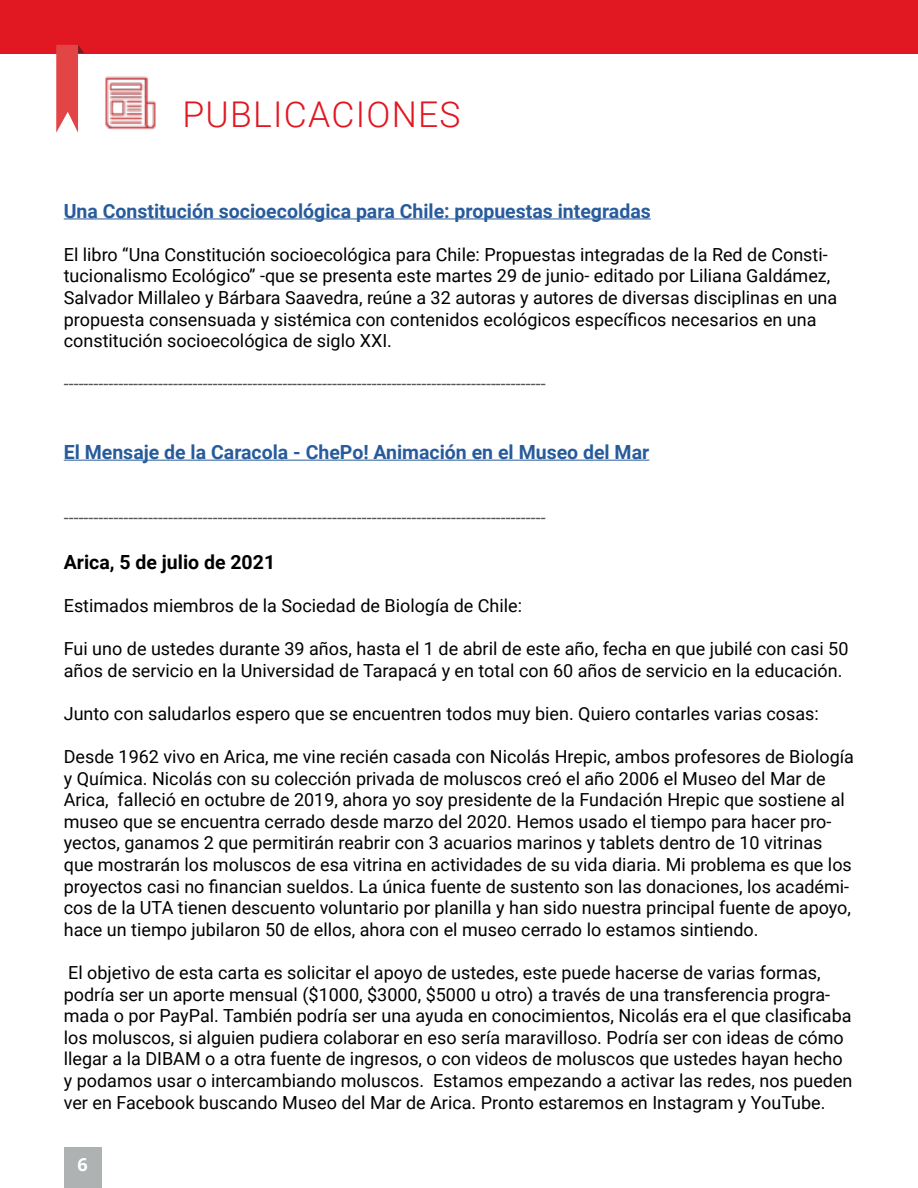
<style>
.page{position:relative;width:918px;height:1188px;background:#fff}
.page>*{position:absolute;margin:0;border:0;box-sizing:border-box;transform-origin:0 0}
.t1{font:300 35.55px "Roboto";letter-spacing:.035em;color:#e11721}
.t2{font:700 19.5px "Roboto";color:#275b9b}
.t3{font:700 19.5px "Roboto";color:#000}
.t4{font:18px/21.6px "Roboto";color:#000}
.t5{font:18px "Roboto";color:#565556}
.t6{font:700 18px "Open Sans";color:#fff}
</style>
<div class="page">
<div style="left:64px;top:1148px;width:38px;height:40px;background:#aeb2b2"></div>
<div style="left:0;top:0;width:918px;height:53px;background:#e11821"></div>
<svg style="left:56px;top:45px;width:28px;height:88px"></svg>
<hr style="left:64px;top:218px;width:587px;height:1px;background:#275b9b">
<hr style="left:64px;top:460px;width:585px;height:1px;background:#275b9b">
<img style="left:105px;top:76px;width:51px;height:54px">
<h1 class="t1" style="left:182px;top:89px;width:280px">PUBLICACIONES</h1>
<p class="t2" style="left:64px;top:197px;width:589px">Una Constitución socioecológica para Chile: propuestas integradas</p>
<p class="t4" style="left:64px;top:243px;width:775px">El libro “Una Constitución socioecológica para Chile: Propuestas integradas de la Red de Consti&shy;tucionalismo Ecológico” -que se presenta este martes 29 de junio- editado por Liliana Galdámez, Salvador Millaleo y Bárbara Saavedra, reúne a 32 autoras y autores de diversas disciplinas en una propuesta consensuada y sistémica con contenidos ecológicos específicos necesarios en una constitución socioecológica de siglo XXI.</p>
<p class="t5" style="left:64px;top:371px;width:483px">-------------------------------------------------------------------------------------------------</p>
<p class="t2" style="left:64px;top:438px;width:587px">El Mensaje de la Caracola - ChePo! Animación en el Museo del Mar</p>
<p class="t5" style="left:64px;top:505px;width:483px">-------------------------------------------------------------------------------------------------</p>
<p class="t3" style="left:64px;top:548px;width:213px">Arica, 5 de julio de 2021</p>
<p class="t4" style="left:64px;top:594px;width:460px">Estimados miembros de la Sociedad de Biología de Chile:</p>
<p class="t4" style="left:64px;top:637px;width:786px">Fui uno de ustedes durante 39 años, hasta el 1 de abril de este año, fecha en que jubilé con casi 50 años de servicio en la Universidad de Tarapacá y en total con 60 años de servicio en la educación.</p>
<p class="t4" style="left:64px;top:702px;width:757px">Junto con saludarlos espero que se encuentren todos muy bien. Quiero contarles varias cosas:</p>
<p class="t4" style="left:64px;top:745px;width:792px">Desde 1962 vivo en Arica, me vine recién casada con Nicolás Hrepic, ambos profesores de Biología y Química. Nicolás con su colección privada de moluscos creó el año 2006 el Museo del Mar de Arica, falleció en octubre de 2019, ahora yo soy presidente de la Fundación Hrepic que sostiene al museo que se encuentra cerrado desde marzo del 2020. Hemos usado el tiempo para hacer pro&shy;yectos, ganamos 2 que permitirán reabrir con 3 acuarios marinos y tablets dentro de 10 vitrinas que mostrarán los moluscos de esa vitrina en actividades de su vida diaria. Mi problema es que los proyectos casi no financian sueldos. La única fuente de sustento son las donaciones, los académi&shy;cos de la UTA tienen descuento voluntario por planilla y han sido nuestra principal fuente de apoyo, hace un tiempo jubilaron 50 de ellos, ahora con el museo cerrado lo estamos sintiendo.</p>
<p class="t4" style="left:64px;top:961px;width:790px">El objetivo de esta carta es solicitar el apoyo de ustedes, este puede hacerse de varias formas, podría ser un aporte mensual ($1000, $3000, $5000 u otro) a través de una transferencia progra&shy;mada o por PayPal. También podría ser una ayuda en conocimientos, Nicolás era el que clasificaba los moluscos, si alguien pudiera colaborar en eso sería maravilloso. Podría ser con ideas de cómo llegar a la DIBAM o a otra fuente de ingresos, o con videos de moluscos que ustedes hayan hecho y podamos usar o intercambiando moluscos. Estamos empezando a activar las redes, nos pueden ver en Facebook buscando Museo del Mar de Arica. Pronto estaremos en Instagram y YouTube.</p>
<p class="t6" style="left:78px;top:1151px;width:12px">6</p>
</div>
